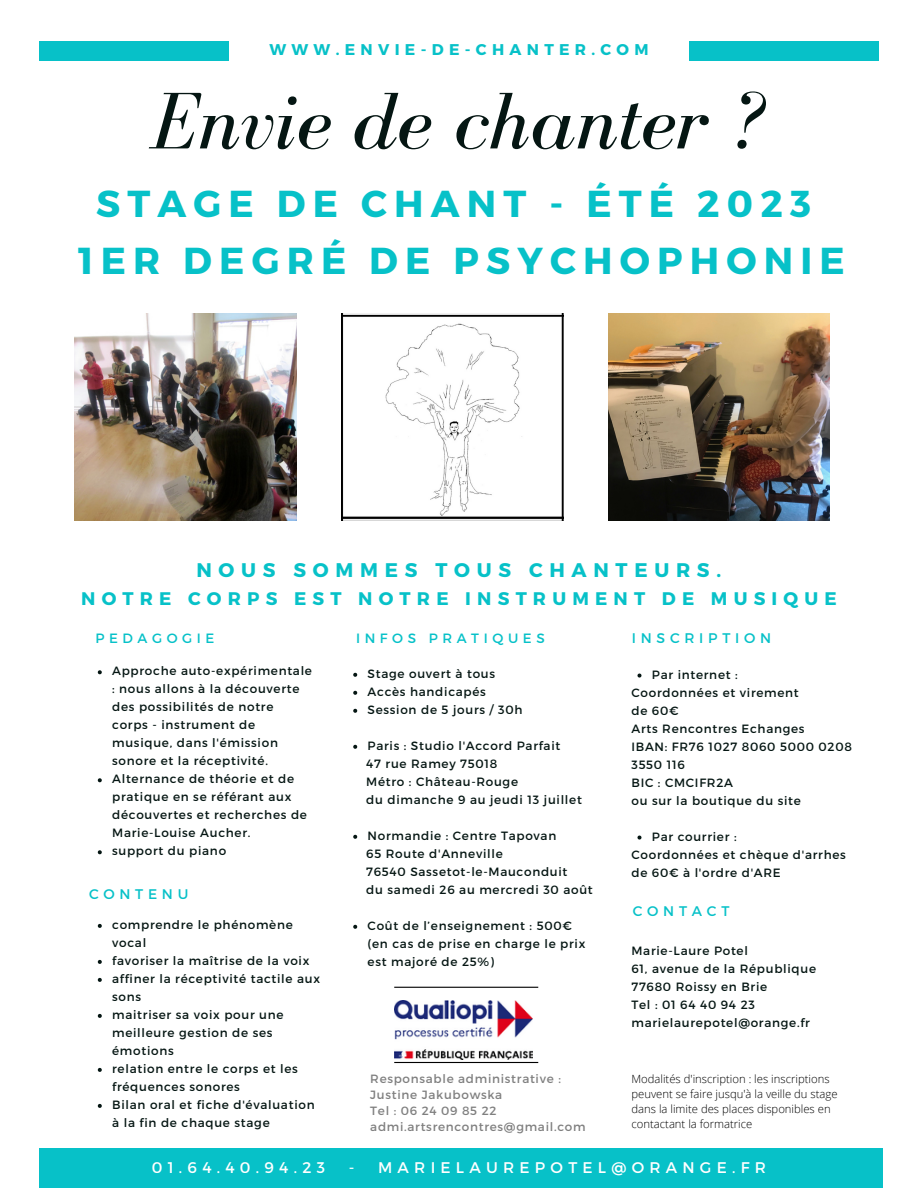
<style>
.page{position:relative;width:918px;height:1188px;background:#fff}
.page>*{position:absolute;margin:0;border:0;box-sizing:border-box;transform-origin:0 0}
.t1{font:italic 82.65px "Bodoni FLF";color:#051613}
.t2{font:700 37.5px/57.3px "Montserrat";letter-spacing:.19em;color:#07c1c8;text-align:center}
.t3{font:700 19.65px "Montserrat";letter-spacing:.34em;color:#07c1c8}
.t4{font:700 18.3px "Montserrat";letter-spacing:.34em;color:#07c1c8}
.t5{font:700 15.6px "Montserrat";letter-spacing:.34em;color:#07c1c8}
.t6{font:15.45px "Montserrat";letter-spacing:.34em;color:#fff}
.t7{font:13.95px "Montserrat";letter-spacing:.34em;color:#07c1c8}
.t8{font:13.5px "Montserrat";letter-spacing:.34em;color:#07c1c8}
.t9{font:12px/18px "Montserrat";letter-spacing:.06em;color:#051613}
.t10{font:12px/15.9px "Montserrat";letter-spacing:.06em;color:#7f7f7f}
.t11{font:300 11.25px/15px "Open Sans";color:#000}
</style>
<div class="page">
<div style="left:39px;top:41px;width:190px;height:19px;background:#07c1c8"></div>
<div style="left:689px;top:41px;width:190px;height:19px;background:#07c1c8"></div>
<img style="left:341px;top:313px;width:222px;height:207px">
<img style="left:608px;top:313px;width:222px;height:207px">
<img style="left:75px;top:313px;width:221px;height:207px">
<div style="left:39px;top:1148px;width:843px;height:40px;background:#07c1c8"></div>
<img style="left:394px;top:1001px;width:139px;height:58px">
<svg style="left:98px;top:670px;width:4px;height:4px"></svg>
<svg style="left:98px;top:778px;width:4px;height:4px"></svg>
<svg style="left:98px;top:850px;width:4px;height:4px"></svg>
<svg style="left:353px;top:673px;width:4px;height:4px"></svg>
<svg style="left:353px;top:691px;width:4px;height:4px"></svg>
<svg style="left:353px;top:709px;width:4px;height:4px"></svg>
<svg style="left:353px;top:745px;width:4px;height:4px"></svg>
<svg style="left:353px;top:835px;width:4px;height:4px"></svg>
<svg style="left:353px;top:925px;width:4px;height:4px"></svg>
<svg style="left:637px;top:674px;width:4px;height:4px"></svg>
<svg style="left:637px;top:836px;width:4px;height:4px"></svg>
<svg style="left:98px;top:924px;width:4px;height:4px"></svg>
<svg style="left:98px;top:960px;width:4px;height:4px"></svg>
<svg style="left:98px;top:978px;width:4px;height:4px"></svg>
<svg style="left:98px;top:1014px;width:4px;height:4px"></svg>
<svg style="left:98px;top:1068px;width:4px;height:4px"></svg>
<svg style="left:98px;top:1104px;width:4px;height:4px"></svg>
<hr style="left:394px;top:987px;width:144px;height:1px;background:#000">
<hr style="left:394px;top:1062px;width:144px;height:1px;background:#000">
<h3 class="t5" style="left:269px;top:39px;width:381px">WWW.ENVIE-DE-CHANTER.COM</h3>
<h1 class="t1" style="left:150px;top:77px;width:620px">Envie de chanter ?</h1>
<h2 class="t2" style="left:78px;top:173px;width:768px">STAGE DE CHANT - ÉTÉ 2023<br>1ER DEGRÉ DE PSYCHOPHONIE</h2>
<h3 class="t3" style="left:196px;top:557px;width:526px">NOUS SOMMES TOUS CHANTEURS.</h3>
<h3 class="t4" style="left:81px;top:586px;width:757px">NOTRE CORPS EST NOTRE INSTRUMENT DE MUSIQUE</h3>
<p class="t8" style="left:95px;top:629px;width:120px">PEDAGOGIE</p>
<p class="t8" style="left:356px;top:629px;width:190px">INFOS PRATIQUES</p>
<p class="t7" style="left:632px;top:629px;width:141px">INSCRIPTION</p>
<p class="t9" style="left:112px;top:661px;width:201px">Approche auto-expérimentale : nous allons à la découverte des possibilités de notre corps - instrument de musique, dans l'émission sonore et la réceptivité.<br>Alternance de théorie et de pratique en se référant aux découvertes et recherches de<br>Marie-Louise Aucher.<br>support du piano</p>
<p class="t9" style="left:368px;top:664px;width:156px">Stage ouvert à tous<br>Accès handicapés<br>Session de 5 jours / 30h</p>
<p class="t9" style="left:368px;top:736px;width:194px">Paris : Studio l'Accord Parfait</p>
<p class="t9" style="left:366px;top:754px;width:217px">47 rue Ramey 75018<br>Métro : Château-Rouge<br>du dimanche 9 au jeudi 13 juillet</p>
<p class="t9" style="left:368px;top:826px;width:190px">Normandie : Centre Tapovan</p>
<p class="t9" style="left:366px;top:844px;width:228px">65 Route d'Anneville<br>76540 Sassetot-le-Mauconduit<br>du samedi 26 au mercredi 30 août</p>
<p class="t7" style="left:89px;top:885px;width:101px">CONTENU</p>
<p class="t9" style="left:112px;top:915px;width:209px">comprendre le phénomène vocal<br>favoriser la maîtrise de la voix affiner la réceptivité tactile aux sons<br>maitriser sa voix pour une meilleure gestion de ses émotions<br>relation entre le corps et les fréquences sonores<br>Bilan oral et fiche d'évaluation à la fin de chaque stage</p>
<p class="t9" style="left:368px;top:916px;width:219px">Coût de l’enseignement : 500€ (en cas de prise en charge le prix est majoré de 25%)</p>
<p class="t10" style="left:370px;top:1071px;width:217px">Responsable administrative :<br>Justine Jakubowska<br>Tel : 06 24 09 85 22 admi.artsrencontres@gmail.com</p>
<p class="t9" style="left:652px;top:665px;width:87px">Par internet :</p>
<p class="t9" style="left:631px;top:683px;width:222px">Coordonnées et virement<br>de 60€<br>Arts Rencontres Echanges<br>IBAN: FR76 1027 8060 5000 0208<br>3550 116<br>BIC : CMCIFR2A<br>ou sur la boutique du site</p>
<p class="t9" style="left:652px;top:827px;width:86px">Par courrier :</p>
<p class="t9" style="left:631px;top:845px;width:216px">Coordonnées et chèque d'arrhes de 60€ à l'ordre d'ARE</p>
<p class="t7" style="left:633px;top:902px;width:98px">CONTACT</p>
<p class="t9" style="left:631px;top:941px;width:186px">Marie-Laure Potel<br>61, avenue de la République<br>77680 Roissy en Brie<br>Tel : 01 64 40 94 23 marielaurepotel@orange.fr</p>
<p class="t11" style="left:631px;top:1071px;width:208px">Modalités d'inscription : les inscriptions peuvent se faire jusqu'à la veille du stage dans la limite des places disponibles en contactant la formatrice</p>
<p class="t6" style="left:152px;top:1157px;width:175px">01.64.40.94.23</p>
<p class="t6" style="left:349px;top:1157px;width:419px">- MARIELAUREPOTEL@ORANGE.FR</p>
</div>
